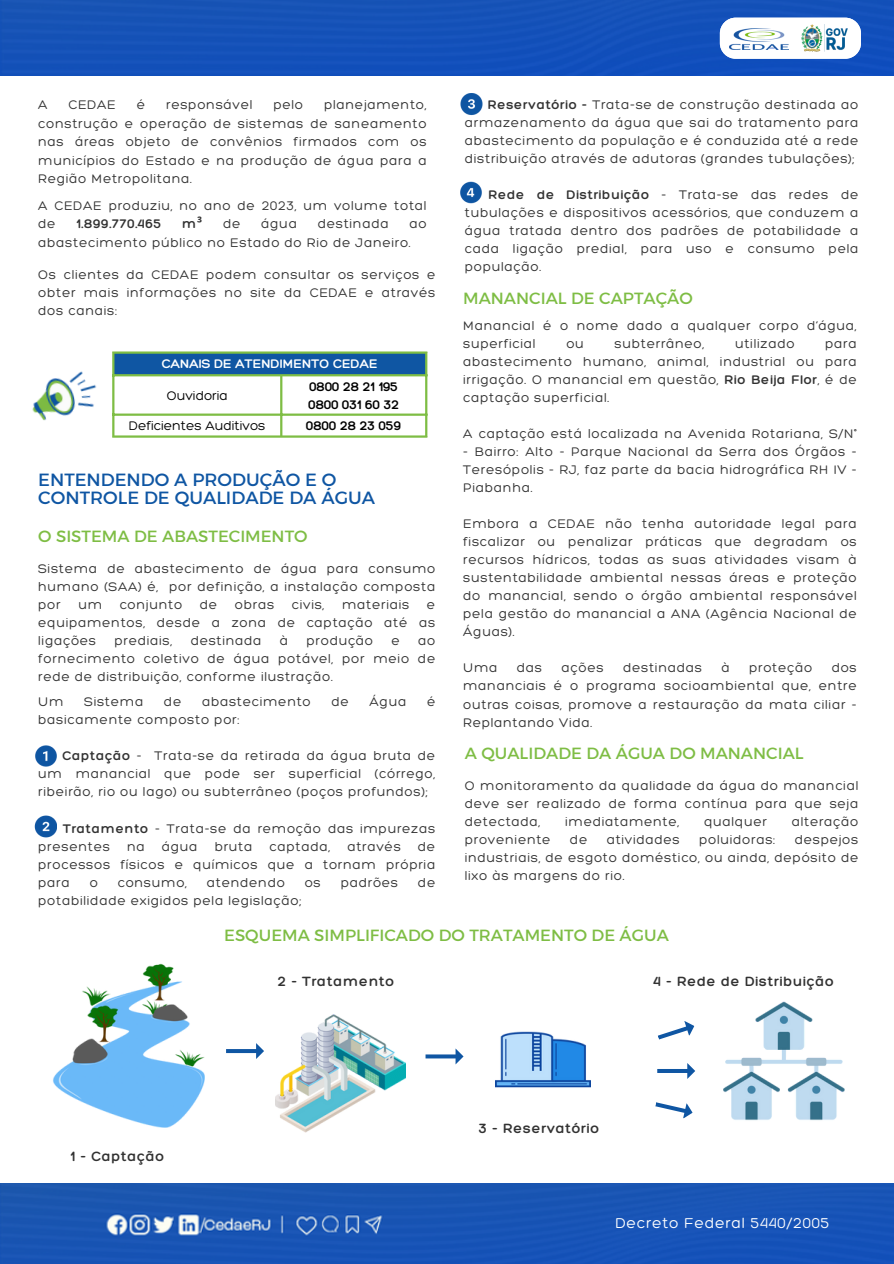
<style>
.page{position:relative;width:894px;height:1264px;background:#fff}
.page>*{position:absolute;margin:0;border:0;box-sizing:border-box;transform-origin:0 0}
.t1{font:18px/18px "Kief Montaser Regular";color:#0f56a3}
.t2{font:16.5px "Kief Montaser Regular";color:#7ebd44}
.t3{font:300 15.45px "Hero";letter-spacing:.05em;color:#fff}
.t4{font:300 14.55px "Hero";letter-spacing:.05em;color:#323232}
.t5{font:300 13.5px/18px "Hero";letter-spacing:.05em;color:#323232;text-align:justify}
.t6{font:300 13.5px "Hero";color:#000}
.t7{font:300 13.5px "Hero";color:#000}
.t8{font:300 13.5px "Hero";color:#fff}
.t9{font:300 13.5px "Hero";letter-spacing:.05em;color:#323232}
.s1{font-family:"Noto Sans";font-weight:700}
.s2{font-style:inherit}
</style>
<div class="page">
<div style="left:0;top:1183px;width:893px;height:79px;background:#1955b5"></div>
<div style="left:0;top:0;width:893px;height:75px;background:#1451b9"></div>
<img style="left:35px;top:745px;width:22px;height:22px">
<img style="left:34px;top:815px;width:22px;height:22px">
<svg style="left:226px;top:1043px;width:38px;height:15px"></svg>
<svg style="left:425px;top:1048px;width:38px;height:16px"></svg>
<svg style="left:657px;top:1063px;width:38px;height:15px"></svg>
<svg style="left:658px;top:1021px;width:37px;height:19px"></svg>
<svg style="left:655px;top:1102px;width:38px;height:17px"></svg>
<img style="left:495px;top:1031px;width:95px;height:57px">
<img style="left:53px;top:963px;width:152px;height:165px">
<img style="left:275px;top:1014px;width:131px;height:119px">
<img style="left:723px;top:1001px;width:121px;height:120px">
<img style="left:460px;top:182px;width:22px;height:22px">
<img style="left:460px;top:93px;width:23px;height:23px">
<svg style="left:719px;top:18px;width:141px;height:41px"></svg>
<img style="left:799px;top:25px;width:47px;height:27px">
<img style="left:729px;top:28px;width:59px;height:22px">
<div style="left:113px;top:352px;width:313px;height:23px;background:#0f56a3"></div>
<hr style="left:112px;top:354px;width:2px;height:81px;background:#7ebd44">
<hr style="left:280px;top:376px;width:2px;height:59px;background:#7ebd44">
<hr style="left:425px;top:354px;width:2px;height:81px;background:#7ebd44">
<hr style="left:112px;top:351px;width:315px;height:3px;background:#7ebd44">
<hr style="left:112px;top:374px;width:315px;height:2px;background:#7ebd44">
<hr style="left:112px;top:413px;width:315px;height:3px;background:#7ebd44">
<hr style="left:112px;top:435px;width:315px;height:2px;background:#7ebd44">
<img style="left:32px;top:371px;width:65px;height:50px">
<h2 class="t5" style="left:38px;top:96px;width:11px">A</h2>
<h2 class="t5" style="left:69px;top:96px;width:49px">CEDAE</h2>
<h2 class="t5" style="left:137px;top:96px;width:10px">é</h2>
<h2 class="t5" style="left:166px;top:96px;width:88px">responsável</h2>
<h2 class="t5" style="left:273px;top:96px;width:31px">pelo</h2>
<h2 class="t5" style="left:38px;top:95px;width:390px;line-height:18.5px;text-indent:286px">planejamento, construção e operação de sistemas de saneamento nas áreas objeto de convênios firmados com os municípios do Estado e na produção de água para a Região Metropolitana.</h2>
<h2 class="t5" style="left:38px;top:196px;width:390px;line-height:18.5px">A CEDAE produziu, no ano de 2023, um volume total de</h2>
<h2 class="t9" style="left:76px;top:215px;width:86px">1.899.770.465</h2>
<h2 class="t9" style="left:182px;top:215px;width:22px">m<span class="s1">³</span></h2>
<h2 class="t5" style="left:223px;top:215px;width:19px">de</h2>
<h2 class="t5" style="left:261px;top:215px;width:37px">água</h2>
<h2 class="t5" style="left:317px;top:215px;width:72px">destinada</h2>
<h2 class="t5" style="left:38px;top:214px;width:390px;line-height:18.5px;text-indent:371px">ao abastecimento público no Estado do Rio de Janeiro.</h2>
<p class="t5" style="left:38px;top:265px;width:398px">Os clientes da CEDAE podem consultar os serviços e obter mais informações no site da CEDAE e através dos canais:</p>
<h1 class="t8" style="left:162px;top:355px;width:217px">CANAIS DE ATENDIMENTO CEDAE</h1>
<p class="t7" style="left:167px;top:387px;width:63px">Ouvidoria</p>
<p class="t6" style="left:309px;top:378px;width:90px">0800 28 21 195</p>
<h2 class="t6" style="left:308px;top:396px;width:92px">0800 031 60 32</h2>
<p class="t7" style="left:129px;top:417px;width:138px">Deficientes Auditivos</p>
<p class="t6" style="left:306px;top:417px;width:96px">0800 28 23 059</p>
<p class="t1" style="left:38px;top:471px;width:338px">ENTENDENDO A PRODUÇÃO E O<br>CONTROLE DE QUALIDADE DA ÁGUA</p>
<p class="t2" style="left:38px;top:526px;width:271px">O SISTEMA DE ABASTECIMENTO</p>
<p class="t5" style="left:38px;top:559px;width:398px">Sistema de abastecimento de água para consumo humano (SAA) é, por definição, a instalação composta por</p>
<p class="t5" style="left:78px;top:595px;width:25px">um</p>
<p class="t5" style="left:120px;top:595px;width:64px">conjunto</p>
<p class="t5" style="left:200px;top:595px;width:19px">de</p>
<p class="t5" style="left:235px;top:595px;width:41px">obras</p>
<p class="t5" style="left:292px;top:595px;width:34px">civis,</p>
<p class="t5" style="left:342px;top:595px;width:69px">materiais</p>
<p class="t5" style="left:38px;top:595px;width:398px;text-indent:388px">e equipamentos, desde a zona de captação até as ligações</p>
<p class="t5" style="left:114px;top:631px;width:59px">prediais,</p>
<p class="t5" style="left:191px;top:631px;width:72px">destinada</p>
<p class="t5" style="left:280px;top:631px;width:10px">à</p>
<p class="t5" style="left:306px;top:631px;width:68px">produção</p>
<p class="t5" style="left:391px;top:631px;width:10px">e</p>
<p class="t5" style="left:38px;top:631px;width:398px;text-indent:380px">ao fornecimento coletivo de água potável, por meio de rede de distribuição, conforme ilustração.</p>
<p class="t5" style="left:38px;top:692px;width:27px">Um</p>
<p class="t5" style="left:84px;top:692px;width:61px">Sistema</p>
<p class="t5" style="left:164px;top:692px;width:19px">de</p>
<p class="t5" style="left:202px;top:692px;width:110px">abastecimento</p>
<p class="t5" style="left:331px;top:692px;width:19px">de</p>
<p class="t5" style="left:369px;top:692px;width:38px">Água</p>
<p class="t5" style="left:427px;top:692px;width:10px">é</p>
<p class="t5" style="left:38px;top:710px;width:203px">basicamente composto por:</p>
<p class="t5" style="left:38px;top:746px;width:398px;text-indent:24px"><span class="s2">Captação</span> - Trata-se da retirada da água bruta de um manancial que pode ser superficial (córrego, ribeirão, rio ou lago) ou subterrâneo (poços profundos);</p>
<p class="t5" style="left:38px;top:818px;width:398px;text-indent:25px"><span class="s2">Tratamento</span> - Trata-se da remoção das impurezas presentes</p>
<p class="t5" style="left:127px;top:836px;width:19px">na</p>
<p class="t5" style="left:162px;top:836px;width:37px">água</p>
<p class="t5" style="left:214px;top:836px;width:39px">bruta</p>
<p class="t5" style="left:269px;top:836px;width:62px">captada,</p>
<p class="t5" style="left:347px;top:836px;width:55px">através</p>
<p class="t5" style="left:38px;top:836px;width:398px;text-indent:379px">de processos físicos e químicos que a tornam própria para</p>
<p class="t5" style="left:90px;top:872px;width:10px">o</p>
<p class="t5" style="left:118px;top:872px;width:71px">consumo,</p>
<p class="t5" style="left:207px;top:872px;width:79px">atendendo</p>
<p class="t5" style="left:304px;top:872px;width:18px">os</p>
<p class="t5" style="left:340px;top:872px;width:59px">padrões</p>
<p class="t5" style="left:418px;top:872px;width:19px">de</p>
<p class="t5" style="left:38px;top:890px;width:265px">potabilidade exigidos pela legislação;</p>
<p class="t5" style="left:464px;top:96px;width:395px;text-indent:23px"><span class="s2">Reservatório -</span> Trata-se de construção destinada ao armazenamento da água que sai do tratamento para abastecimento da população e é conduzida até a rede distribuição através de adutoras (grandes tubulações);</p>
<p class="t5" style="left:464px;top:186px;width:395px;text-indent:24px"><span class="s2">Rede de Distribuição</span> - Trata-se das redes de tubulações e dispositivos acessórios, que conduzem a água tratada dentro dos padrões de potabilidade a cada ligação predial, para uso e consumo pela população.</p>
<p class="t2" style="left:463px;top:288px;width:231px">MANANCIAL DE CAPTAÇÃO</p>
<p class="t5" style="left:463px;top:316px;width:395px">Manancial é o nome dado a qualquer corpo d’água, superficial</p>
<p class="t5" style="left:566px;top:334px;width:19px">ou</p>
<p class="t5" style="left:614px;top:334px;width:91px">subterrâneo,</p>
<p class="t5" style="left:734px;top:334px;width:61px">utilizado</p>
<p class="t5" style="left:463px;top:334px;width:395px;text-indent:362px">para abastecimento humano, animal, industrial ou para irrigação. O manancial em questão, <span class="s2">Rio Beija Flor</span>, é de captação superficial.</p>
<p class="t5" style="left:463px;top:424px;width:395px">A captação está localizada na Avenida Rotariana, S/N°</p>
<p class="t5" style="left:463px;top:442px;width:395px">- Bairro: Alto - Parque Nacional da Serra dos Órgãos - Teresópolis - RJ, faz parte da bacia hidrográfica RH IV - Piabanha.</p>
<p class="t5" style="left:463px;top:514px;width:395px">Embora a CEDAE não tenha autoridade legal para fiscalizar ou penalizar práticas que degradam os recursos hídricos, todas as suas atividades visam à sustentabilidade ambiental nessas áreas e proteção do manancial, sendo o órgão ambiental responsável pela gestão do manancial a ANA (Agência Nacional de Águas).</p>
<h1 class="t5" style="left:463px;top:658px;width:36px">Uma</h1>
<h1 class="t5" style="left:517px;top:658px;width:27px">das</h1>
<h1 class="t5" style="left:561px;top:658px;width:44px">ações</h1>
<h1 class="t5" style="left:623px;top:658px;width:80px">destinadas</h1>
<h1 class="t5" style="left:721px;top:658px;width:10px">à</h1>
<h1 class="t5" style="left:748px;top:658px;width:65px">proteção</h1>
<h1 class="t5" style="left:463px;top:658px;width:395px;text-indent:368px">dos mananciais é o programa socioambiental que, entre outras coisas, promove a restauração da mata ciliar - Replantando Vida.</h1>
<p class="t2" style="left:464px;top:743px;width:340px">A QUALIDADE DA ÁGUA DO MANANCIAL</p>
<h1 class="t5" style="left:464px;top:776px;width:395px">O monitoramento da qualidade da água do manancial deve ser realizado de forma contínua para que seja detectada,</h1>
<h1 class="t5" style="left:565px;top:812px;width:116px">imediatamente,</h1>
<h1 class="t5" style="left:704px;top:812px;width:64px">qualquer</h1>
<h1 class="t5" style="left:791px;top:812px;width:68px">alteração</h1>
<h1 class="t5" style="left:464px;top:830px;width:395px;text-indent:330px">despejos industriais, de esgoto doméstico, ou ainda, depósito de lixo às margens do rio.</h1>
<h1 class="t5" style="left:464px;top:830px;width:87px">proveniente</h1>
<h1 class="t5" style="left:570px;top:830px;width:19px">de</h1>
<h1 class="t5" style="left:606px;top:830px;width:75px">atividades</h1>
<h1 class="t5" style="left:699px;top:830px;width:78px">poluidoras:</h1>
<p class="t2" style="left:224px;top:924px;width:446px">ESQUEMA SIMPLIFICADO DO TRATAMENTO DE ÁGUA</p>
<h1 class="t4" style="left:278px;top:972px;width:117px">2 - Tratamento</h1>
<h1 class="t4" style="left:653px;top:972px;width:182px">4 - Rede de Distribuição</h1>
<p class="t4" style="left:71px;top:1147px;width:95px">1 - Captação</p>
<p class="t4" style="left:478px;top:1119px;width:122px">3 - Reservatório</p>
<p class="t3" style="left:615px;top:1213px;width:215px">Decreto Federal 5440/2005</p>
</div>
